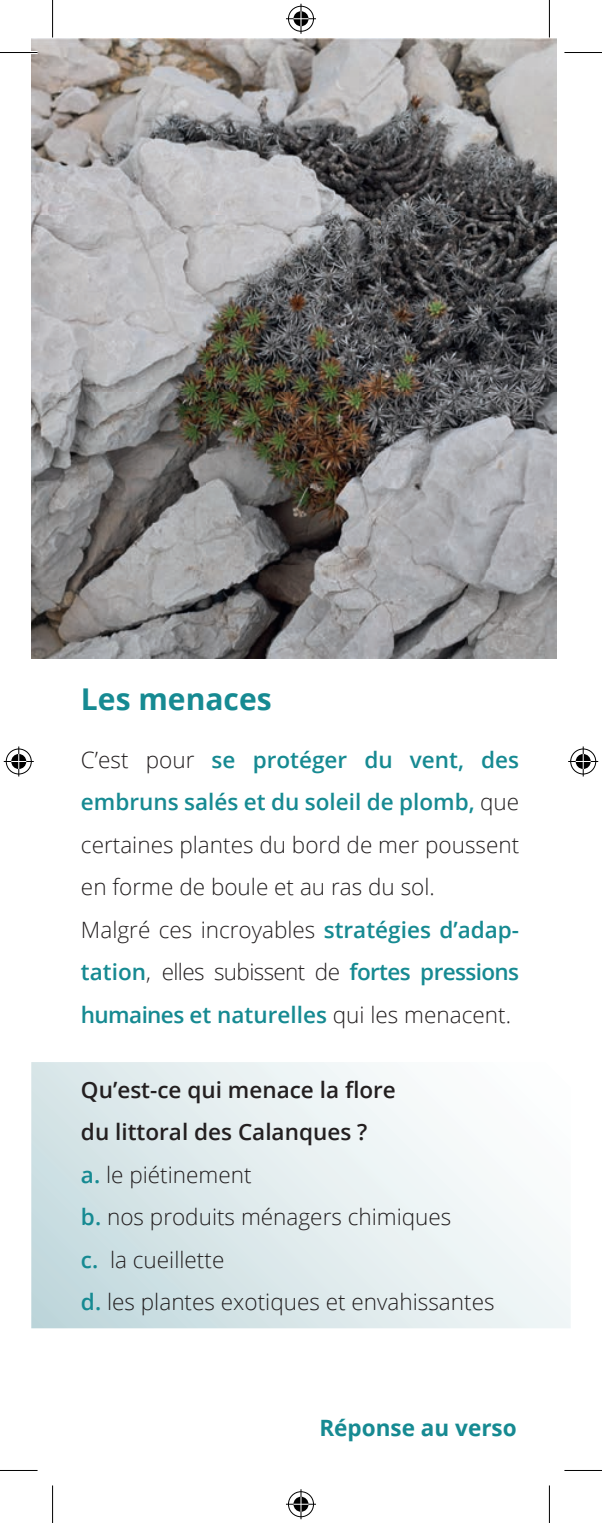
<style>
.page{position:relative;width:602px;height:1523px;background:#fff}
.page>*{position:absolute;margin:0;border:0;box-sizing:border-box;transform-origin:0 0}
.t1{font:700 30px "Open Sans";color:#168a92}
.t2{font:300 22.5px/42.5px "Open Sans";color:#231f20}
.t3{font:700 22.5px "Open Sans";color:#168a92}
.s1{font-weight:600;color:#168a92}
.s2{font-weight:600}
</style>
<div class="page">
<img style="left:31px;top:39px;width:525px;height:619px">
<svg style="left:31px;top:1062px;width:539px;height:266px"></svg>
<hr style="left:0;top:51px;width:38px;height:3px;background:#fff">
<hr style="left:0;top:52px;width:38px;height:1px;background:#000">
<hr style="left:564px;top:52px;width:37px;height:1px;background:#000">
<hr style="left:0;top:1469px;width:38px;height:1px;background:#000">
<hr style="left:564px;top:1469px;width:37px;height:1px;background:#000">
<hr style="left:52px;top:0;width:1px;height:37px;background:#000">
<hr style="left:52px;top:1485px;width:1px;height:37px;background:#000">
<hr style="left:548px;top:0;width:1px;height:37px;background:#000">
<hr style="left:548px;top:1485px;width:1px;height:37px;background:#000">
<div style="left:286px;top:5px;width:29px;height:28px;border:3px solid #fff;border-radius:50%"></div>
<hr style="left:286px;top:17px;width:30px;height:3px;background:#fff">
<hr style="left:299px;top:4px;width:3px;height:30px;background:#fff">
<div style="left:291px;top:10px;width:19px;height:18px;border:3px solid #fff;border-radius:50%"></div>
<div style="left:288px;top:6px;width:25px;height:26px;border:1px solid #000;border-radius:50%"></div>
<hr style="left:286px;top:18px;width:30px;height:1px;background:#000">
<hr style="left:300px;top:4px;width:1px;height:30px;background:#000">
<svg style="left:293px;top:11px;width:15px;height:15px"></svg>
<div style="left:286px;top:1490px;width:29px;height:28px;border:3px solid #fff;border-radius:50%"></div>
<hr style="left:286px;top:1502px;width:30px;height:3px;background:#fff">
<hr style="left:299px;top:1489px;width:3px;height:30px;background:#fff">
<div style="left:291px;top:1495px;width:19px;height:18px;border:3px solid #fff;border-radius:50%"></div>
<div style="left:288px;top:1491px;width:25px;height:25px;border:1px solid #000;border-radius:50%"></div>
<hr style="left:286px;top:1503px;width:30px;height:1px;background:#000">
<hr style="left:300px;top:1489px;width:1px;height:30px;background:#000">
<svg style="left:293px;top:1496px;width:15px;height:15px"></svg>
<div style="left:5px;top:747px;width:28px;height:28px;border:3px solid #fff;border-radius:50%"></div>
<hr style="left:4px;top:760px;width:30px;height:3px;background:#fff">
<hr style="left:17px;top:746px;width:3px;height:30px;background:#fff">
<div style="left:10px;top:752px;width:18px;height:18px;border:3px solid #fff;border-radius:50%"></div>
<div style="left:6px;top:748px;width:26px;height:26px;border:1px solid #000;border-radius:50%"></div>
<hr style="left:4px;top:761px;width:30px;height:1px;background:#000">
<hr style="left:18px;top:746px;width:1px;height:30px;background:#000">
<svg style="left:11px;top:754px;width:15px;height:15px"></svg>
<div style="left:568px;top:747px;width:28px;height:28px;border:3px solid #fff;border-radius:50%"></div>
<hr style="left:567px;top:760px;width:30px;height:3px;background:#fff">
<hr style="left:581px;top:746px;width:3px;height:30px;background:#fff">
<div style="left:573px;top:752px;width:18px;height:18px;border:3px solid #fff;border-radius:50%"></div>
<div style="left:570px;top:748px;width:25px;height:26px;border:1px solid #000;border-radius:50%"></div>
<hr style="left:567px;top:761px;width:30px;height:1px;background:#000">
<hr style="left:582px;top:746px;width:1px;height:30px;background:#000">
<svg style="left:575px;top:754px;width:15px;height:15px"></svg>
<h1 class="t1" style="left:81px;top:678px;width:192px">Les menaces</h1>
<p class="t2" style="left:81px;top:737px;width:439px">C’est pour <span class="s1">se protéger du vent, des embruns salés et du soleil de plomb,</span> que certaines plantes du bord de mer poussent en forme de boule et au ras du sol.<br>Malgré ces incroyables <span class="s1">stratégies d’adap&shy;tation</span>, elles subissent de <span class="s1">fortes pressions humaines et naturelles</span> qui les menacent.</p>
<p class="t2" style="left:81px;top:1067px;width:414px"><span class="s2">Qu’est-ce qui menace la flore<br>du littoral des Calanques ?<br></span><span class="s1">a.</span> le piétinement<br><span class="s1">b.</span> nos produits ménagers chimiques<br><span class="s1">c.</span> la cueillette<br><span class="s1">d.</span> les plantes exotiques et envahissantes</p>
<p class="t3" style="left:319px;top:1412px;width:199px">Réponse au verso</p>
</div>
